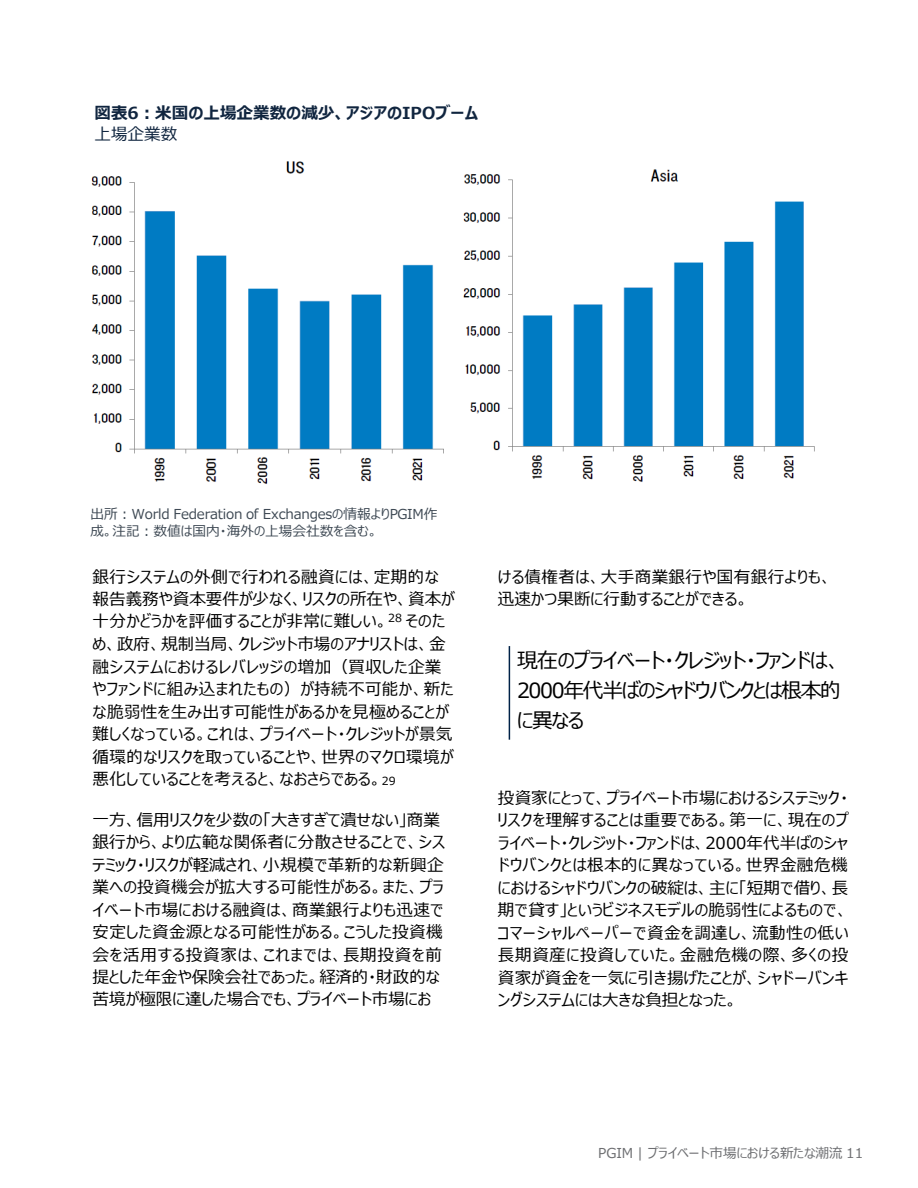
<style>
.page{position:relative;width:918px;height:1188px;background:#fff}
.page>*{position:absolute;margin:0;border:0;box-sizing:border-box;transform-origin:0 0}
.t1{font:20.85px/29.8px "Meiryo UI";letter-spacing:-.055em;color:#000;text-align:justify}
.t2{font:16.5px/22.5px "Meiryo UI";letter-spacing:.02em;color:#000}
.t3{font:700 16.5px "Meiryo UI";color:#10253f}
.t4{font:16.5px "Meiryo UI";color:#10253f}
.t5{font:13.65px/17.2px "Meiryo UI";letter-spacing:-.015em;color:#3e4954}
.t6{font:13.65px "Meiryo UI";color:#6d6e71}
.s1{font-size:11.1px}
</style>
<div class="page">
<hr style="left:509px;top:646px;width:1px;height:94px;background:#002247">
<img style="left:91px;top:161px;width:724px;height:323px">
<p class="t3" style="left:94px;top:101px;width:386px">図表6：米国の上場企業数の減少、アジアのIPOブーム</p>
<p class="t4" style="left:94px;top:123px;width:84px">上場企業数</p>
<p class="t5" style="left:90px;top:506px;width:349px">出所：World Federation of Exchangesの情報よりPGIM作成。注記：数値は国内・海外の上場会社数を含む。</p>
<p class="t2" style="left:93px;top:567px;width:364px;line-height:22px">銀行システムの外側で行われる融資には、定期的な報告義務や資本要件が少なく、リスクの所在や、資本が十分かどうかを評価することが非常に難しい。<sup>28</sup> そのた</p>
<p class="t2" style="left:93px;top:634px;width:363px">め、政府、規制当局、クレジット市場のアナリストは、金融システムにおけるレバレッジの増加（買収した企業やファンドに組み込まれたもの）が持続不可能か、新たな脆弱性を生み出す可能性があるかを見極めることが難しくなっている。これは、プライベート・クレジットが景気循環的なリスクを取っていることや、世界のマクロ環境が悪化していることを考えると、なおさらである。<span class="s1">29</span></p>
<p class="t2" style="left:93px;top:809px;width:354px">一方、信用リスクを少数の「大きすぎて潰せない」商業銀行から、より広範な関係者に分散させることで、システミック・リスクが軽減され、小規模で革新的な新興企業への投資機会が拡大する可能性がある。また、プライベート市場における融資は、商業銀行よりも迅速で安定した資金源となる可能性がある。こうした投資機会を活用する投資家は、これまでは、長期投資を前提とした年金や保険会社であった。経済的・財政的な苦境が極限に達した場合でも、プライベート市場にお</p>
<p class="t2" style="left:498px;top:567px;width:336px">ける債権者は、大手商業銀行や国有銀行よりも、迅速かつ果断に行動することができる。</p>
<p class="t1" style="left:517px;top:647px;width:326px">現在のプライベート・クレジット・ファンドは、2000年代半ばのシャドウバンクとは根本的に異なる</p>
<p class="t2" style="left:498px;top:787px;width:352px;text-align:justify">投資家にとって、プライベート市場におけるシステミック・リスクを理解することは重要である。第一に、現在のプライベート・クレジット・ファンドは、2000年代半ばのシャドウバンクとは根本的に異なっている。世界金融危機におけるシャドウバンクの破綻は、主に「短期で借り、長期で貸す」というビジネスモデルの脆弱性によるもので、コマーシャルペーパーで資金を調達し、流動性の低い長期資産に投資していた。金融危機の際、多くの投資家が資金を一気に引き揚げたことが、シャドーバンキングシステムには大きな負担となった。</p>
<p class="t6" style="left:598px;top:1144px;width:267px">PGIM | プライベート市場における新たな潮流 11</p>
</div>
